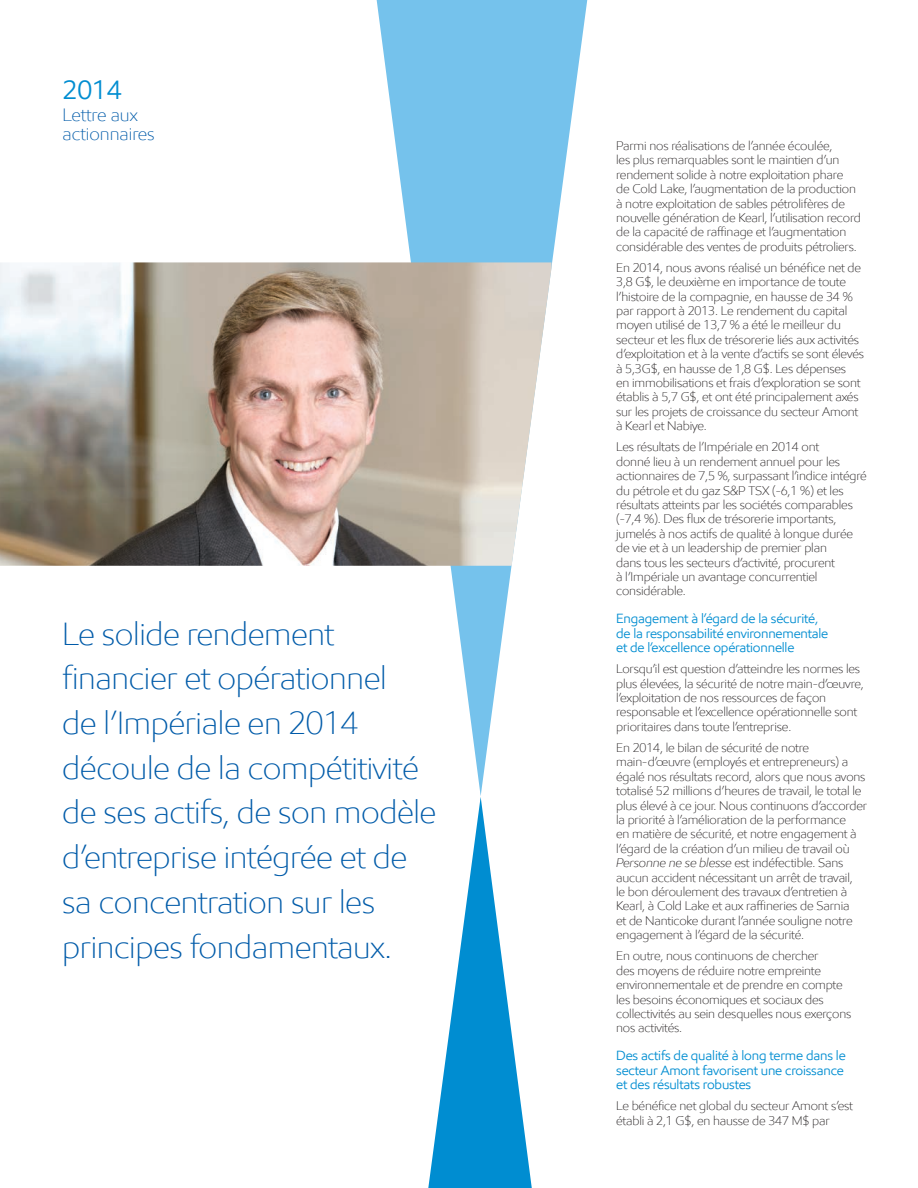
<style>
.page{position:relative;width:918px;height:1188px;background:#fff}
.page>*{position:absolute;margin:0;border:0;box-sizing:border-box;transform-origin:0 0}
.t1{font:300 32.55px/44.7px "E Mprint";letter-spacing:-.01em;color:#015ba9}
.t2{font:26.7px "E Mprint";color:#008dd1}
.t3{font:300 18.15px/19px "E Mprint";color:#015ba9}
.t4{font:13.5px/14.4px "E Mprint";letter-spacing:-.01em;color:#008dd1}
.t5{font:300 12.75px/14.4px "E Mprint";letter-spacing:-.01em;color:#231f20}
.s1{font-style:italic}
</style>
<div class="page">
<svg style="left:428px;top:797px;width:104px;height:391px"></svg>
<svg style="left:377px;top:0;width:210px;height:796px"></svg>
<img style="left:0;top:262px;width:552px;height:304px">
<h2 class="t2" style="left:63px;top:73px;width:61px">2014</h2>
<h3 class="t3" style="left:63px;top:105px;width:94px">Lettre aux actionnaires</h3>
<h1 class="t1" style="left:62px;top:611px;width:375px">Le solide rendement financier et opérationnel<br>de l’Impériale en 2014 découle de la compétitivité de ses actifs, de son modèle d’entreprise intégrée et de sa concentration sur les principes fondamentaux.</h1>
<p class="t5" style="left:616px;top:138px;width:246px">Parmi nos réalisations de l’année écoulée,<br>les plus remarquables sont le maintien d’un rendement solide à notre exploitation phare<br>de Cold Lake, l’augmentation de la production à notre exploitation de sables pétrolifères de nouvelle génération de Kearl, l’utilisation record de la capacité de raffinage et l’augmentation considérable des ventes de produits pétroliers.</p>
<p class="t5" style="left:616px;top:260px;width:250px">En 2014, nous avons réalisé un bénéfice net de 3,8 G$, le deuxième en importance de toute l’histoire de la compagnie, en hausse de 34 % par rapport à 2013. Le rendement du capital moyen utilisé de 13,7 % a été le meilleur du secteur et les flux de trésorerie liés aux activités d’exploitation et à la vente d’actifs se sont élevés à 5,3G$, en hausse de 1,8 G$. Les dépenses<br>en immobilisations et frais d’exploration se sont établis à 5,7 G$, et ont été principalement axés sur les projets de croissance du secteur Amont à Kearl et Nabiye.</p>
<p class="t5" style="left:616px;top:440px;width:252px">Les résultats de l’Impériale en 2014 ont<br>donné lieu à un rendement annuel pour les actionnaires de 7,5 %, surpassant l’indice intégré du pétrole et du gaz S&amp;P TSX (-6,1 %) et les résultats atteints par les sociétés comparables (-7,4 %). Des flux de trésorerie importants, jumelés à nos actifs de qualité à longue durée de vie et à un leadership de premier plan<br>dans tous les secteurs d’activité, procurent<br>à l’Impériale un avantage concurrentiel considérable.</p>
<p class="t4" style="left:616px;top:611px;width:214px">Engagement à l’égard de la sécurité, de la responsabilité environnementale et de l’excellence opérationnelle</p>
<p class="t5" style="left:616px;top:662px;width:249px">Lorsqu’il est question d’atteindre les normes les plus élevées, la sécurité de notre main-d’œuvre, l’exploitation de nos ressources de façon responsable et l’excellence opérationnelle sont prioritaires dans toute l’entreprise.</p>
<p class="t5" style="left:616px;top:740px;width:252px">En 2014, le bilan de sécurité de notre main-d’œuvre (employés et entrepreneurs) a égalé nos résultats record, alors que nous avons totalisé 52 millions d’heures de travail, le total le plus élevé à ce jour. Nous continuons d’accorder la priorité à l’amélioration de la performance<br>en matière de sécurité, et notre engagement à l’égard de la création d’un milieu de travail où <span class="s1">Personne ne se blesse</span> est indéfectible. Sans aucun accident nécessitant un arrêt de travail,<br>le bon déroulement des travaux d’entretien à Kearl, à Cold Lake et aux raffineries de Sarnia<br>et de Nanticoke durant l’année souligne notre engagement à l’égard de la sécurité.</p>
<p class="t5" style="left:616px;top:949px;width:237px">En outre, nous continuons de chercher<br>des moyens de réduire notre empreinte environnementale et de prendre en compte les besoins économiques et sociaux des collectivités au sein desquelles nous exerçons nos activités.</p>
<p class="t4" style="left:616px;top:1048px;width:231px">Des actifs de qualité à long terme dans le secteur Amont favorisent une croissance et des résultats robustes</p>
<p class="t5" style="left:616px;top:1099px;width:238px">Le bénéfice net global du secteur Amont s’est établi à 2,1 G$, en hausse de 347 M$ par</p>
</div>
